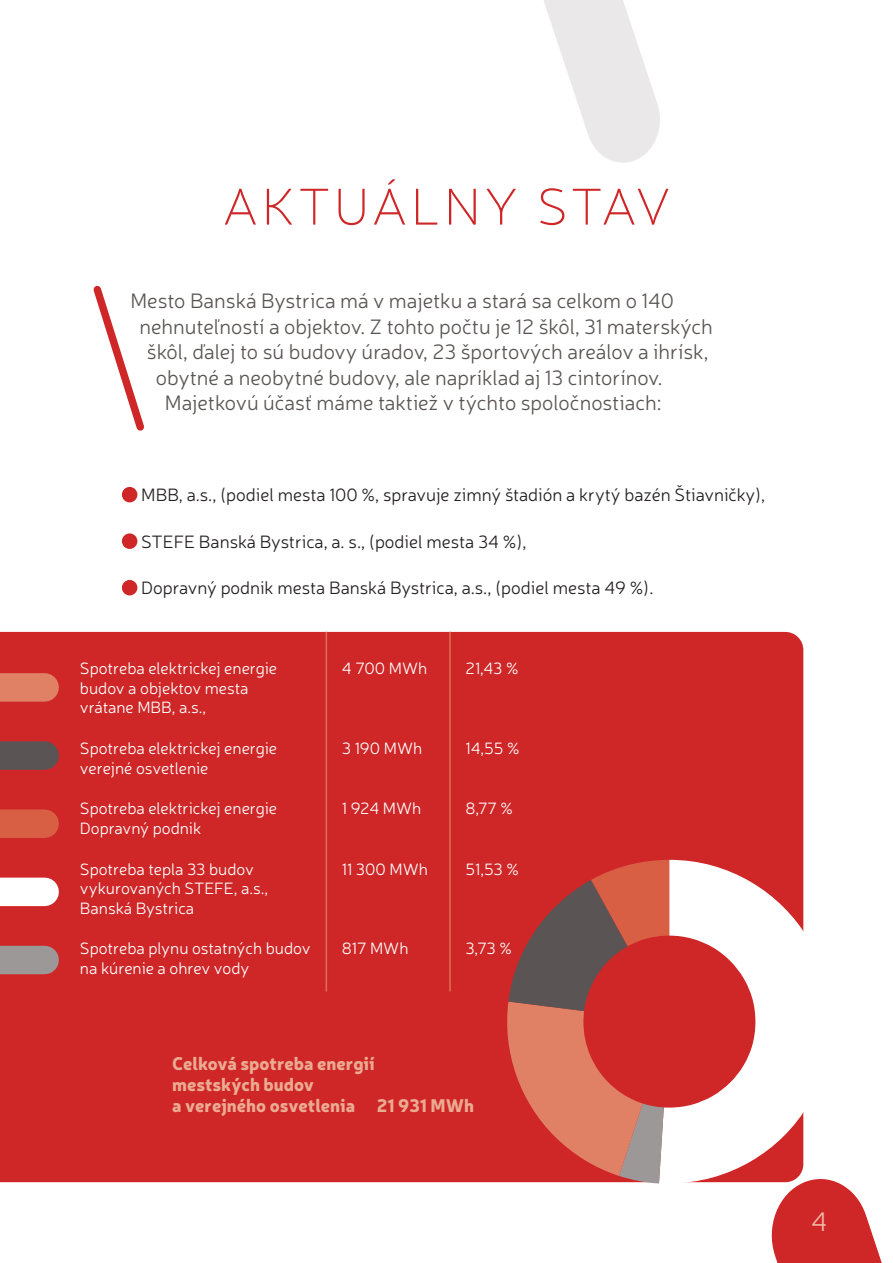
<style>
.page{position:relative;width:893px;height:1263px;background:#fff}
.page>*{position:absolute;margin:0;border:0;box-sizing:border-box;transform-origin:0 0}
.t1{font:453.75px "Chartwell Pies";color:#fff}
.t2{font:100 52.5px "Neris";letter-spacing:.07em;color:#cf2627}
.t3{font:300 27px "Neris";color:#efb8a3}
.t4{font:300 21px "Neris";color:#5a5554}
.t5{font:300 18px "Neris";color:#231f20}
.t6{font:900 18px/21px "Neris";color:#ebaa92}
.t7{font:300 16.5px/19.5px "Neris";color:#fff}
.s1{color:#9b9897}
.s2{color:#e08064}
.s3{color:#5a5554}
.s4{color:#d85e44}
.s5{color:#cf2627}
</style>
<div class="page">
<svg style="left:544px;top:0;width:116px;height:163px;fill:#eae8e8"></svg>
<div style="left:0;top:632px;width:803px;height:550px;background:#cf2627"></div>
<div style="left:122px;top:487px;width:15px;height:15px;background:#cf2627;border-radius:50%"></div>
<div style="left:122px;top:533px;width:15px;height:16px;background:#cf2627;border-radius:50%"></div>
<div style="left:122px;top:580px;width:15px;height:15px;background:#cf2627;border-radius:50%"></div>
<svg style="left:93px;top:286px;width:51px;height:145px"></svg>
<hr style="left:326px;top:632px;width:1px;height:359px;background:#dd7054">
<hr style="left:449px;top:632px;width:2px;height:359px;background:#dd7054">
<div style="left:0;top:673px;width:45px;height:29px;background:#e08064"></div>
<div style="left:0;top:741px;width:45px;height:29px;background:#5a5554"></div>
<div style="left:0;top:809px;width:45px;height:29px;background:#d85e44"></div>
<div style="left:0;top:877px;width:45px;height:29px;background:#fff"></div>
<div style="left:0;top:946px;width:45px;height:28px;background:#9b9897"></div>
<svg style="left:765px;top:1171px;width:117px;height:92px"></svg>
<p class="t2" style="left:222px;top:174px;width:450px">AKTUÁLNY STAV</p>
<p class="t4" style="left:130px;top:288px;width:545px">Mesto Banská Bystrica má v majetku a stará sa celkom o 140</p>
<p class="t4" style="left:139px;top:313px;width:575px">nehnuteľností a objektov. Z tohto počtu je 12 škôl, 31 materských</p>
<p class="t4" style="left:147px;top:339px;width:563px">škôl, ďalej to sú budovy úradov, 23 športových areálov a ihrísk,</p>
<p class="t4" style="left:156px;top:364px;width:508px">obytné a neobytné budovy, ale napríklad aj 13 cintorínov.</p>
<p class="t4" style="left:165px;top:390px;width:498px">Majetkovú účasť máme taktiež v týchto spoločnostiach:</p>
<p class="t5" style="left:141px;top:483px;width:625px">MBB, a.s., (podiel mesta 100 %, spravuje zimný štadión a krytý bazén Štiavničky),</p>
<p class="t5" style="left:141px;top:530px;width:387px">STEFE Banská Bystrica, a. s., (podiel mesta 34 %),</p>
<p class="t5" style="left:141px;top:577px;width:514px">Dopravný podnik mesta Banská Bystrica, a.s., (podiel mesta 49 %).</p>
<p class="t7" style="left:80px;top:658px;width:199px">Spotreba elektrickej energie budov a objektov mesta vrátane MBB, a.s.,</p>
<p class="t7" style="left:80px;top:738px;width:199px">Spotreba elektrickej energie verejné osvetlenie</p>
<p class="t7" style="left:80px;top:798px;width:199px">Spotreba elektrickej energie<br>Dopravný podnik</p>
<p class="t7" style="left:80px;top:859px;width:190px">Spotreba tepla 33 budov vykurovaných STEFE, a.s.,<br>Banská Bystrica</p>
<p class="t7" style="left:80px;top:938px;width:232px">Spotreba plynu ostatných budov na kúrenie a ohrev vody</p>
<p class="t7" style="left:342px;top:658px;width:87px">4 700 MWh</p>
<p class="t7" style="left:466px;top:658px;width:54px">21,43 %</p>
<p class="t7" style="left:342px;top:738px;width:82px">3 190 MWh</p>
<p class="t7" style="left:466px;top:738px;width:55px">14,55 %</p>
<p class="t7" style="left:342px;top:798px;width:81px">1 924 MWh</p>
<p class="t7" style="left:466px;top:798px;width:49px">8,77 %</p>
<p class="t1" style="left:485px;top:743px;width:718px">51<span class="s1">4</span><span class="s2">22</span><span class="s3">15</span><span class="s4">8</span><span class="s5">A</span></p>
<p class="t7" style="left:342px;top:859px;width:88px">11 300 MWh</p>
<p class="t7" style="left:466px;top:859px;width:55px">51,53 %</p>
<p class="t7" style="left:342px;top:938px;width:68px">817 MWh</p>
<p class="t7" style="left:466px;top:938px;width:48px">3,73 %</p>
<p class="t6" style="left:172px;top:1052px;width:204px">Celková spotreba energií mestských budov<br>a verejného osvetlenia</p>
<p class="t6" style="left:377px;top:1094px;width:99px">21 931 MWh</p>
<h3 class="t3" style="left:811px;top:1204px;width:18px">4</h3>
</div>
